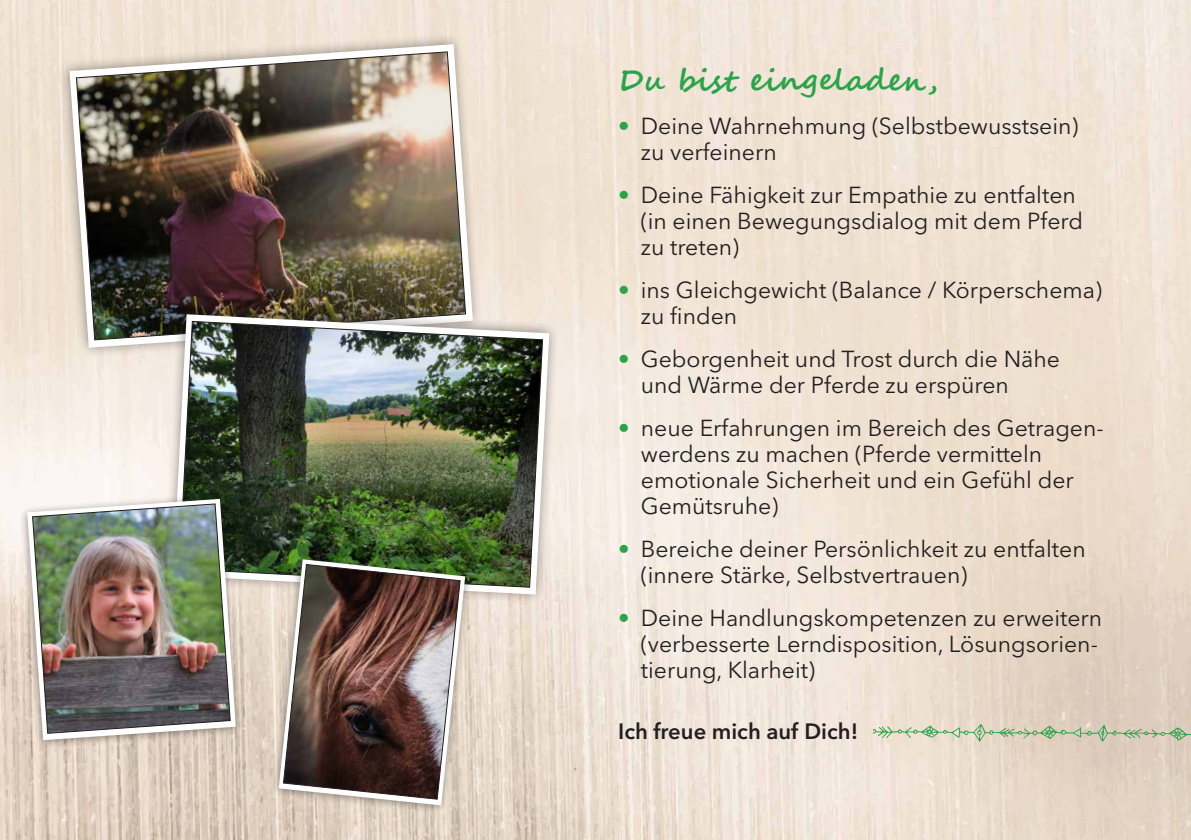
<style>
.page{position:relative;width:1191px;height:840px;background:#fff}
.page>*{position:absolute;margin:0;border:0;box-sizing:border-box;transform-origin:0 0}
.t1{font:700 30px "Segoe Script";color:#29a449}
.t2{font:23px/26px "Avenir Next LT Pro";color:#231f20}
.t3{font:600 22px "Avenir Next LT Pro";color:#231f20}
.s1{color:#29a449}
</style>
<div class="page">
<img style="left:0;top:0;width:1191px;height:839px">
<svg style="left:56px;top:31px;width:430px;height:329px;background:#eee1d2"></svg>
<svg style="left:69px;top:44px;width:404px;height:303px;fill:#eee1d1"></svg>
<img style="left:76px;top:51px;width:390px;height:289px">
<img style="left:161px;top:302px;width:401px;height:304px">
<svg style="left:173px;top:314px;width:376px;height:280px"></svg>
<img style="left:179px;top:320px;width:364px;height:267px">
<svg style="left:18px;top:489px;width:227px;height:260px"></svg>
<svg style="left:27px;top:498px;width:209px;height:241px"></svg>
<img style="left:32px;top:503px;width:199px;height:230px">
<svg style="left:269px;top:549px;width:206px;height:266px;background:#b0ae98"></svg>
<svg style="left:279px;top:559px;width:186px;height:246px;background:#bdbca6"></svg>
<img style="left:283px;top:563px;width:177px;height:236px">
<img style="left:873px;top:709px;width:318px;height:45px">
<h1 class="t1" style="left:618px;top:56px;width:321px">Du bist eingeladen,</h1>
<p class="t2" style="left:641px;top:113px;width:439px;text-indent:-23px"><span class="s1">•</span> Deine Wahrnehmung (Selbstbewusstsein) zu verfeinern</p>
<p class="t2" style="left:641px;top:182px;width:443px;text-indent:-23px"><span class="s1">•</span> Deine Fähigkeit zur Empathie zu entfalten (in einen Bewegungsdialog mit dem Pferd zu treten)</p>
<p class="t2" style="left:641px;top:277px;width:462px;text-indent:-23px"><span class="s1">•</span> ins Gleichgewicht (Balance / Körperschema) zu finden</p>
<p class="t2" style="left:641px;top:346px;width:421px;text-indent:-23px"><span class="s1">•</span> Geborgenheit und Trost durch die Nähe und Wärme der Pferde zu erspüren</p>
<p class="t2" style="left:641px;top:415px;width:464px;text-indent:-23px"><span class="s1">•</span> neue Erfahrungen im Bereich des Getragen&shy;werdens zu machen (Pferde vermitteln emotionale Sicherheit und ein Gefühl der Gemütsruhe)</p>
<p class="t2" style="left:641px;top:536px;width:446px;text-indent:-23px"><span class="s1">•</span> Bereiche deiner Persönlichkeit zu entfalten (innere Stärke, Selbstvertrauen)</p>
<p class="t2" style="left:641px;top:605px;width:463px;text-indent:-23px"><span class="s1">•</span> Deine Handlungskompetenzen zu erweitern (verbesserte Lerndisposition, Lösungsorien&shy;tierung, Klarheit)</p>
<p class="t3" style="left:618px;top:717px;width:241px">Ich freue mich auf Dich!</p>
</div>
